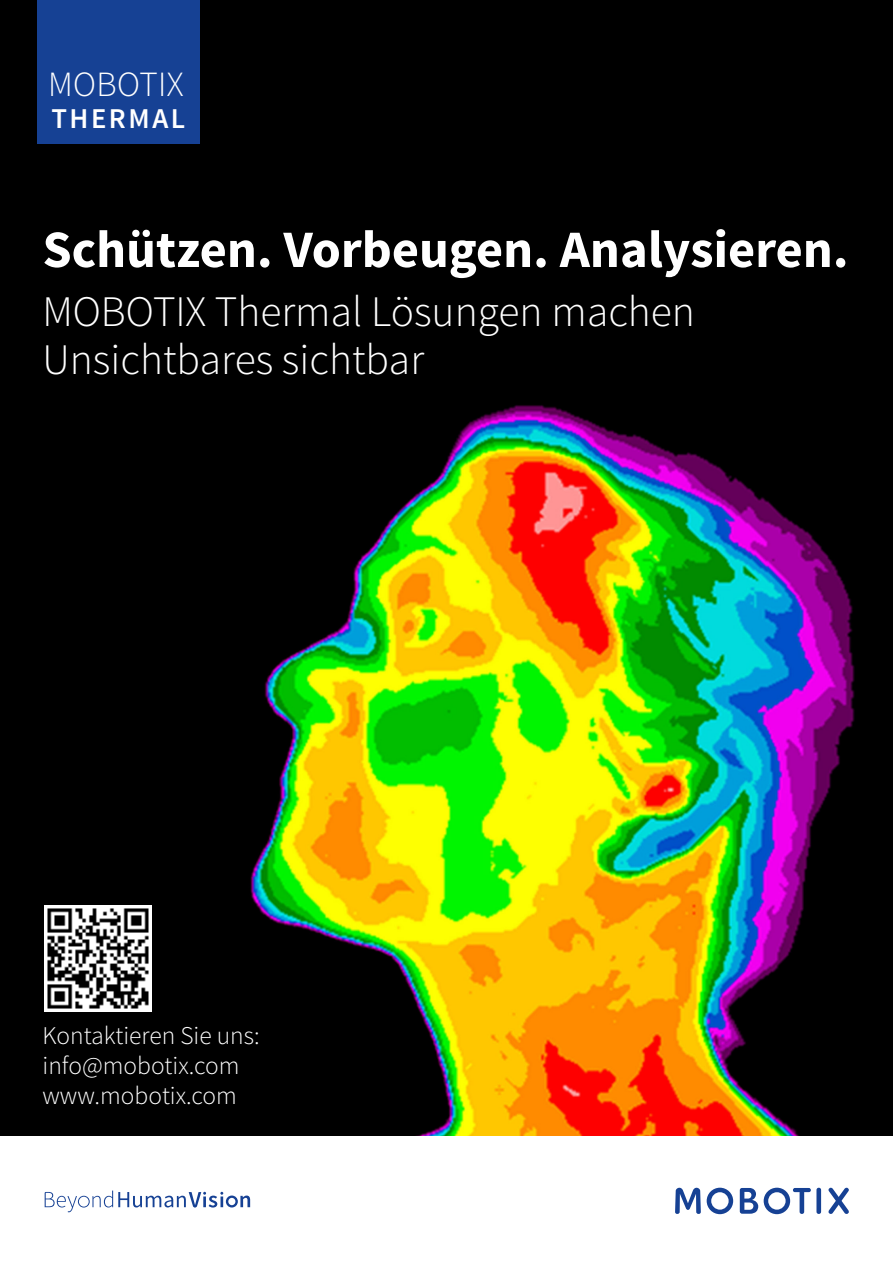
<style>
.page{position:relative;width:893px;height:1263px;background:#fff}
.page>*{position:absolute;margin:0;border:0;box-sizing:border-box;transform-origin:0 0}
.t1{font:700 52.5px "Source Sans Pro";color:#fff}
.t2{font:300 43.5px/48px "Source Sans Pro";color:#fff}
.t3{font:300 35.4px "Source Sans Pro";letter-spacing:.01em;color:#fff}
.t4{font:600 28.65px "Source Sans Pro";letter-spacing:.09em;color:#fff}
.t5{font:300 25.5px/30px "Source Sans Pro";color:#fff}
</style>
<div class="page">
<img style="left:0;top:0;width:893px;height:1135px">
<svg style="left:675px;top:1188px;width:26px;height:26px"></svg>
<svg style="left:740px;top:1188px;width:18px;height:26px"></svg>
<div style="left:816px;top:1188px;width:5px;height:26px;background:#164194;border-radius:2px"></div>
<svg style="left:828px;top:1188px;width:21px;height:26px"></svg>
<svg style="left:707px;top:1188px;width:26px;height:26px"></svg>
<svg style="left:764px;top:1188px;width:47px;height:26px"></svg>
<svg style="left:45px;top:1190px;width:205px;height:22px"></svg>
<div style="left:37px;top:0;width:163px;height:144px;background:#164194"></div>
<img style="left:45px;top:905px;width:106px;height:107px">
<h3 class="t3" style="left:48px;top:63px;width:137px">MOBOTIX</h3>
<p class="t4" style="left:51px;top:100px;width:135px">THERMAL</p>
<h1 class="t1" style="left:43px;top:216px;width:807px">Schützen. Vorbeugen. Analysieren.</h1>
<h2 class="t2" style="left:43px;top:288px;width:654px">MOBOTIX Thermal Lösungen machen<br>Unsichtbares sichtbar</h2>
<p class="t5" style="left:43px;top:1020px;width:219px">Kontaktieren Sie uns: info@mobotix.com www.mobotix.com</p>
</div>
